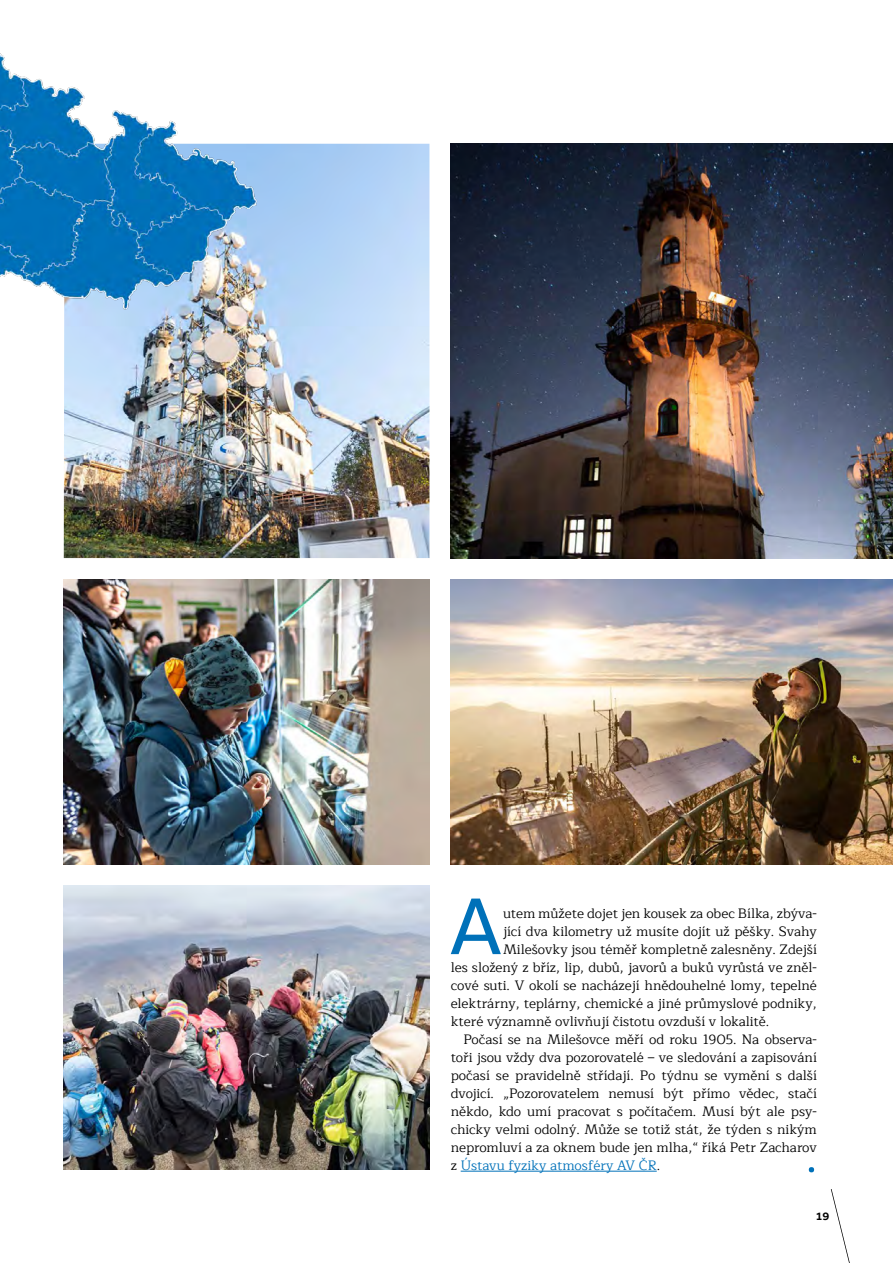
<style>
.page{position:relative;width:893px;height:1263px;background:#fff}
.page>*{position:absolute;margin:0;border:0;box-sizing:border-box;transform-origin:0 0}
.t1{font:79.35px "Motiva Sans";color:#0071b9}
.t2{font:13.5px "Maitree";color:#000}
.t3{font:13.5px "Maitree";color:#0071b9}
.t4{font:700 10.5px "Motiva Sans";color:#000}
.s1{color:#000}
</style>
<div class="page">
<svg style="left:831px;top:1189px;width:19px;height:74px"></svg>
<svg style="left:809px;top:1167px;width:5px;height:5px"></svg>
<img style="left:64px;top:144px;width:365px;height:414px">
<img style="left:451px;top:144px;width:442px;height:414px">
<img style="left:451px;top:580px;width:442px;height:284px">
<img style="left:64px;top:580px;width:365px;height:284px">
<img style="left:64px;top:885px;width:365px;height:285px">
<hr style="left:461px;top:1171px;width:196px;height:1px;background:#0071b9">
<img style="left:0;top:53px;width:257px;height:267px">
<h1 class="t1" style="left:449px;top:868px;width:56px">A</h1>
<p class="t2" style="left:503px;top:903px;width:315px">utem můžete dojet jen kousek za obec Bílka, zbýva-</p>
<p class="t2" style="left:503px;top:921px;width:315px">jící dva kilometry už musíte dojít už pěšky. Svahy</p>
<p class="t2" style="left:503px;top:939px;width:315px">Milešovky jsou téměř kompletně zalesněny. Zdejší</p>
<p class="t2" style="left:451px;top:957px;width:368px">les složený z bříz, lip, dubů, javorů a buků vyrůstá ve zněl-</p>
<p class="t2" style="left:451px;top:975px;width:368px">cové suti. V okolí se nacházejí hnědouhelné lomy, tepelné</p>
<p class="t2" style="left:451px;top:993px;width:368px">elektrárny, teplárny, chemické a jiné průmyslové podniky,</p>
<p class="t2" style="left:451px;top:1011px;width:320px">které významně ovlivňují čistotu ovzduší v lokalitě.</p>
<p class="t2" style="left:463px;top:1029px;width:355px">Počasí se na Milešovce měří od roku 1905. Na observa-</p>
<p class="t2" style="left:451px;top:1047px;width:368px">toři jsou vždy dva pozorovatelé – ve sledování a zapisování</p>
<p class="t2" style="left:451px;top:1065px;width:368px">počasí se pravidelně střídají. Po týdnu se vymění s další</p>
<p class="t2" style="left:451px;top:1083px;width:368px">dvojicí. „Pozorovatelem nemusí být přímo vědec, stačí</p>
<p class="t2" style="left:451px;top:1101px;width:368px">někdo, kdo umí pracovat s počítačem. Musí být ale psy-</p>
<p class="t2" style="left:451px;top:1119px;width:368px">chicky velmi odolný. Může se totiž stát, že týden s nikým</p>
<p class="t2" style="left:451px;top:1137px;width:368px">nepromluví a za oknem bude jen mlha,“ říká Petr Zacharov</p>
<p class="t3" style="left:451px;top:1155px;width:211px"><span class="s1">z</span> Ústavu fyziky atmosféry AV ČR<span class="s1">.</span></p>
<p class="t4" style="left:816px;top:1209px;width:14px">19</p>
</div>
